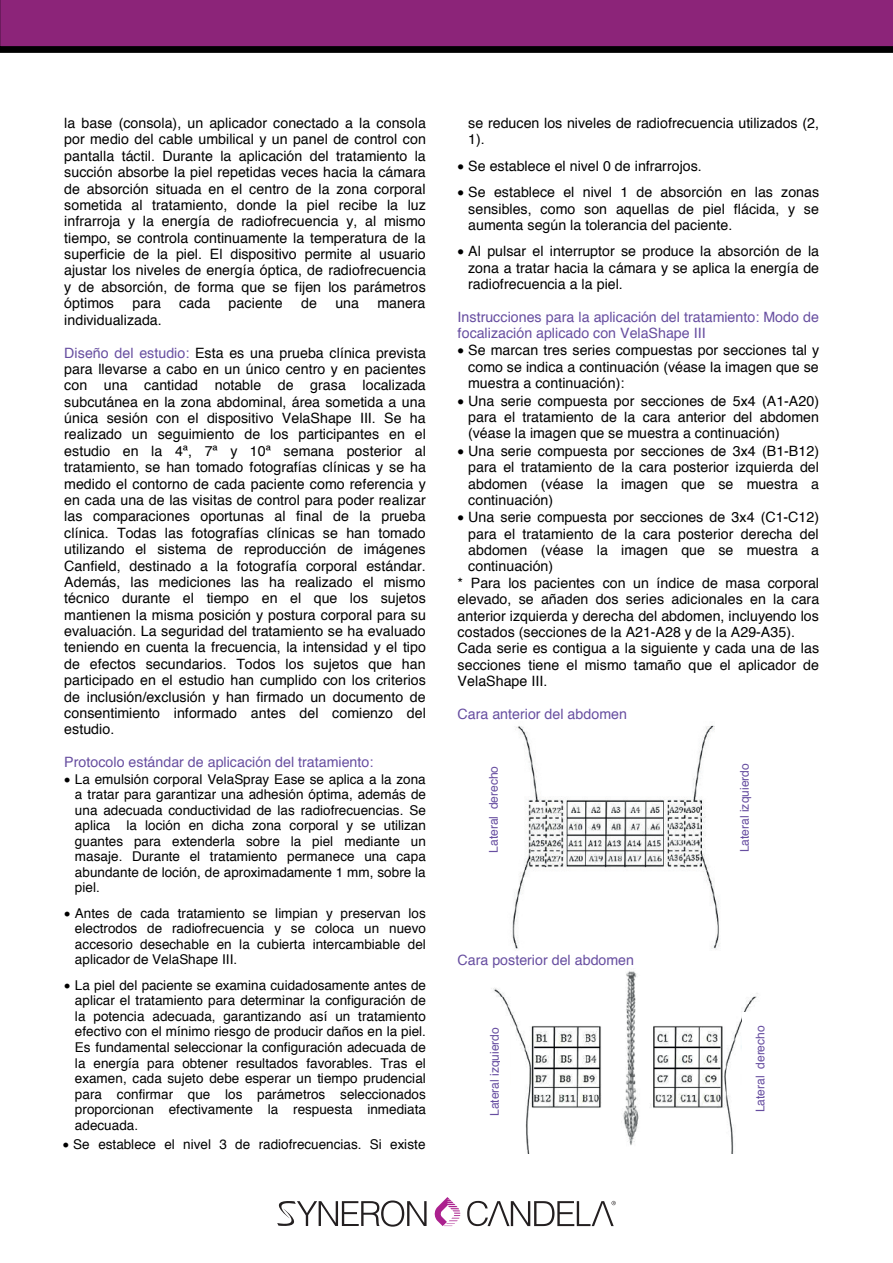
<style>
.page{position:relative;width:893px;height:1263px;background:#fff}
.page>*{position:absolute;margin:0;border:0;box-sizing:border-box;transform-origin:0 0}
.t1{font:14.25px/16.4px "Helvetica";color:#000001;text-align:justify}
.t2{font:14.25px/16.4px "Helvetica";color:#674ea0}
.t3{font:13.5px/15.6px "Helvetica";letter-spacing:.005em;color:#000001;text-align:justify}
.t4{font:12px "Helvetica";letter-spacing:-.005em;color:#674ea0}
.s1{color:#674ea0}
</style>
<div class="page">
<svg style="left:0;top:0;width:893px;height:53px;background:#7a1f69"></svg>
<img style="left:512px;top:725px;width:207px;height:225px">
<img style="left:491px;top:971px;width:267px;height:183px">
<div style="left:476px;top:754px;width:38px;height:104px;background:#fff"></div>
<div style="left:477px;top:1016px;width:33px;height:106px;background:#fff"></div>
<div style="left:743px;top:1012px;width:38px;height:106px;background:#fff"></div>
<svg style="left:277px;top:1200px;width:150px;height:27px"></svg>
<svg style="left:434px;top:1197px;width:26px;height:29px"></svg>
<svg style="left:467px;top:1201px;width:149px;height:25px"></svg>
<p class="t1" style="left:64px;top:115px;width:363px">la base (consola), un aplicador conectado a la consola por medio del cable umbilical y un panel de control con pantalla táctil. Durante la aplicación del tratamiento la succión absorbe la piel repetidas veces hacia la cámara de absorción situada en el centro de la zona corporal sometida al tratamiento, donde la piel recibe la luz infrarroja y la energía de radiofrecuencia y, al mismo tiempo, se controla continuamente la temperatura de la superficie de la piel. El dispositivo permite al usuario ajustar los niveles de energía óptica, de radiofrecuencia y de absorción, de forma que se fijen los parámetros óptimos</p>
<p class="t1" style="left:133px;top:295px;width:30px">para</p>
<p class="t1" style="left:179px;top:295px;width:32px">cada</p>
<p class="t1" style="left:229px;top:295px;width:56px">paciente</p>
<p class="t1" style="left:301px;top:295px;width:17px">de</p>
<p class="t1" style="left:335px;top:295px;width:25px">una</p>
<p class="t1" style="left:377px;top:295px;width:50px">manera</p>
<p class="t1" style="left:64px;top:312px;width:99px">individualizada.</p>
<p class="t1" style="left:64px;top:345px;width:363px"><span class="s1">Diseño del estudio:</span> Esta es una prueba clínica prevista para llevarse a cabo en un único centro y en pacientes con una cantidad notable de grasa localizada subcutánea en la zona abdominal, área sometida a una única sesión con el dispositivo VelaShape III. Se ha realizado un seguimiento de los participantes en el estudio en la 4ª, 7ª y 10ª semana posterior al tratamiento, se han tomado fotografías clínicas y se ha medido el contorno de cada paciente como referencia y en cada una de las visitas de control para poder realizar las comparaciones oportunas al final de la prueba clínica. Todas las fotografías clínicas se han tomado utilizando el sistema de reproducción de imágenes Canfield, destinado a la fotografía corporal estándar.<br>Además, las mediciones las ha realizado el mismo técnico durante el tiempo en el que los sujetos mantienen la misma posición y postura corporal para su evaluación. La seguridad del tratamiento se ha evaluado teniendo en cuenta la frecuencia, la intensidad y el tipo de efectos secundarios. Todos los sujetos que han participado en el estudio han cumplido con los criterios de inclusión/exclusión y han firmado un documento de consentimiento informado antes del comienzo del estudio.</p>
<p class="t2" style="left:64px;top:754px;width:311px">Protocolo estándar de aplicación del tratamiento:</p>
<p class="t3" style="left:75px;top:771px;width:352px;text-indent:-11px">• La emulsión corporal VelaSpray Ease se aplica a la zona a tratar para garantizar una adhesión óptima, además de una adecuada conductividad de las radiofrecuencias. Se aplica la loción en dicha zona corporal y se utilizan guantes para extenderla sobre la piel mediante un masaje. Durante el tratamiento permanece una capa abundante de loción, de aproximadamente 1 mm, sobre la piel.</p>
<p class="t3" style="left:75px;top:906px;width:352px;text-indent:-11px">• Antes de cada tratamiento se limpian y preservan los electrodos de radiofrecuencia y se coloca un nuevo accesorio desechable en la cubierta intercambiable del aplicador de VelaShape III.</p>
<p class="t3" style="left:75px;top:978px;width:352px;text-indent:-11px">• La piel del paciente se examina cuidadosamente antes de aplicar el tratamiento para determinar la configuración de la potencia adecuada, garantizando así un tratamiento efectivo con el mínimo riesgo de producir daños en la piel.<br>Es fundamental seleccionar la configuración adecuada de la energía para obtener resultados favorables. Tras el examen, cada sujeto debe esperar un tiempo prudencial para confirmar que los parámetros seleccionados proporcionan efectivamente la respuesta inmediata adecuada.</p>
<p class="t3" style="left:63px;top:1136px;width:364px">• Se establece el nivel 3 de radiofrecuencias. Si existe</p>
<p class="t1" style="left:468px;top:115px;width:352px">se reducen los niveles de radiofrecuencia utilizados (2,<br>1).</p>
<p class="t1" style="left:458px;top:158px;width:246px">• Se establece el nivel 0 de infrarrojos.</p>
<p class="t1" style="left:468px;top:184px;width:352px;text-indent:-11px">• Se establece el nivel 1 de absorción en las zonas sensibles, como son aquellas de piel flácida, y se aumenta según la tolerancia del paciente.</p>
<p class="t1" style="left:468px;top:243px;width:352px;text-indent:-11px">• Al pulsar el interruptor se produce la absorción de la zona a tratar hacia la cámara y se aplica la energía de radiofrecuencia a la piel.</p>
<p class="t2" style="left:458px;top:309px;width:363px">Instrucciones para la aplicación del tratamiento: Modo de focalización aplicado con VelaShape III</p>
<p class="t1" style="left:468px;top:343px;width:353px;text-indent:-11px">• Se marcan tres series compuestas por secciones tal y como se indica a continuación (véase la imagen que se muestra a continuación):</p>
<p class="t1" style="left:468px;top:393px;width:352px;text-indent:-11px">• Una serie compuesta por secciones de 5x4 (A1-A20) para el tratamiento de la cara anterior del abdomen (véase la imagen que se muestra a continuación)</p>
<p class="t1" style="left:468px;top:443px;width:352px;text-indent:-11px">• Una serie compuesta por secciones de 3x4 (B1-B12) para el tratamiento de la cara posterior izquierda del abdomen (véase la imagen que se muestra a continuación)</p>
<p class="t1" style="left:458px;top:509px;width:363px">• Una serie compuesta por secciones de 3x4 (C1-C12)</p>
<p class="t1" style="left:468px;top:526px;width:352px">para el tratamiento de la cara posterior derecha del</p>
<p class="t1" style="left:468px;top:542px;width:352px">abdomen (véase la imagen que se muestra a</p>
<p class="t1" style="left:468px;top:559px;width:86px">continuación)</p>
<p class="t1" style="left:458px;top:575px;width:363px">* Para los pacientes con un índice de masa corporal</p>
<p class="t1" style="left:458px;top:591px;width:363px">elevado, se añaden dos series adicionales en la cara</p>
<p class="t1" style="left:458px;top:608px;width:363px">anterior izquierda y derecha del abdomen, incluyendo los</p>
<p class="t1" style="left:458px;top:624px;width:339px">costados (secciones de la A21-A28 y de la A29-A35).</p>
<p class="t1" style="left:458px;top:641px;width:363px">Cada serie es contigua a la siguiente y cada una de las</p>
<p class="t1" style="left:458px;top:657px;width:363px">secciones tiene el mismo tamaño que el aplicador de</p>
<p class="t1" style="left:458px;top:673px;width:91px">VelaShape III.</p>
<p class="t2" style="left:458px;top:706px;width:171px">Cara anterior del abdomen</p>
<p class="t4" style="left:484px;top:853px;width:88px;rotate:-90deg">Lateral derecho</p>
<p class="t4" style="left:735px;top:852px;width:90px;rotate:-90deg">Lateral izquierdo</p>
<p class="t2" style="left:458px;top:952px;width:178px">Cara posterior del abdomen</p>
<p class="t4" style="left:485px;top:1116px;width:90px;rotate:-90deg">Lateral izquierdo</p>
<p class="t4" style="left:751px;top:1112px;width:88px;rotate:-90deg">Lateral derecho</p>
</div>
